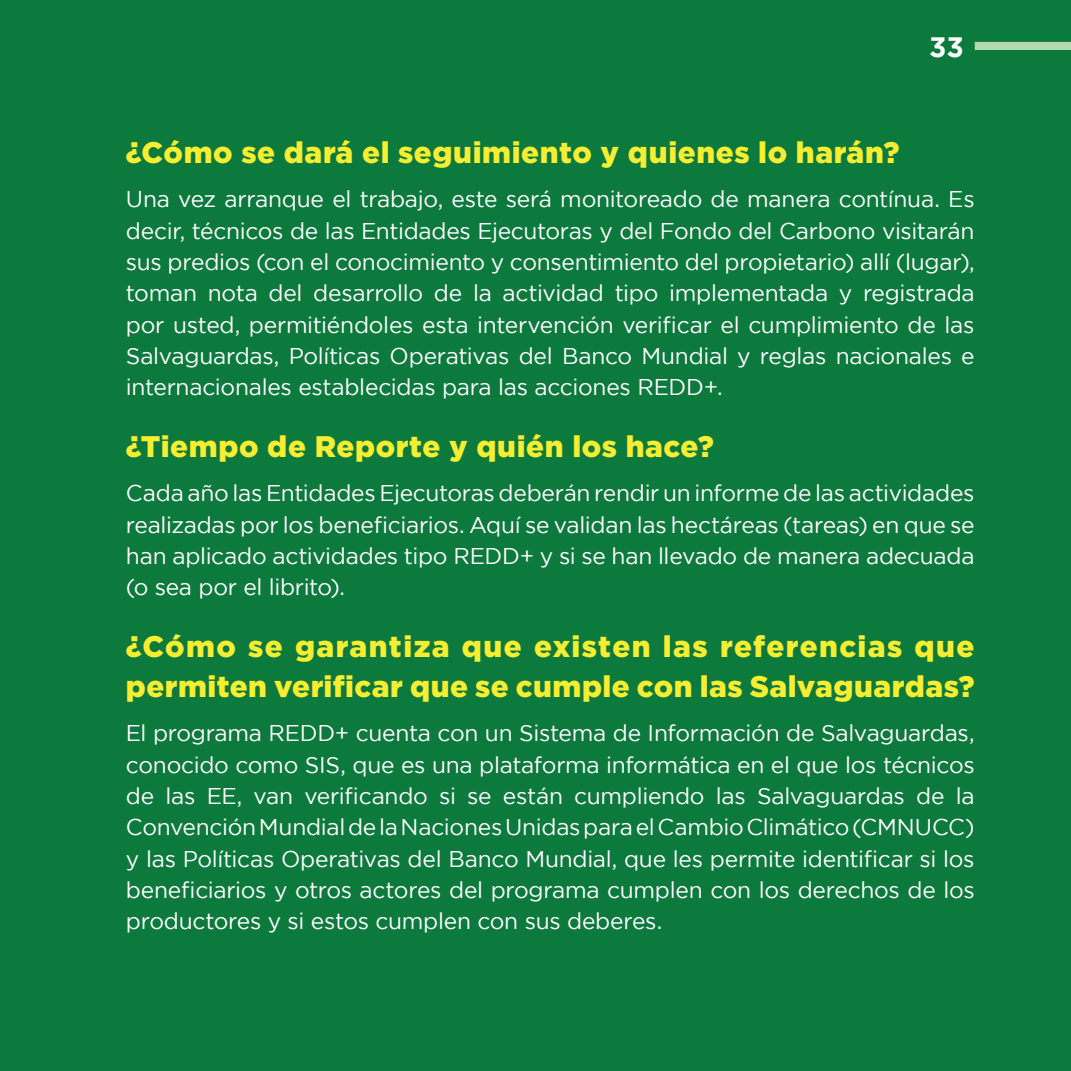
<style>
.page{position:relative;width:1071px;height:1071px;background:#0c793d}
.page>*{position:absolute;margin:0;border:0;box-sizing:border-box;transform-origin:0 0}
.t1{font:900 29.75px/40.1px "Gotham";letter-spacing:.02em;color:#f7ee32}
.t2{font:700 28px "Gotham";color:#fff}
.t3{font:22.75px/31.3px "Gotham";letter-spacing:-.01em;color:#fff;text-align:justify}
</style>
<div class="page">
<div style="left:975px;top:42px;width:96px;height:8px;background:#b4d9af"></div>
<p class="t2" style="left:929px;top:30px;width:36px">33</p>
<h1 class="t1" style="left:126px;top:132px;width:775px">¿Cómo se dará el seguimiento y quienes lo harán?</h1>
<p class="t3" style="left:126px;top:183px;width:850px">Una vez arranque el trabajo, este será monitoreado de manera contínua. Es decir, técnicos de las Entidades Ejecutoras y del Fondo del Carbono visitarán sus predios (con el conocimiento y consentimiento del propietario) allí (lugar), toman nota del desarrollo de la actividad tipo implementada y registrada por usted, permitiéndoles esta intervención verificar el cumplimiento de las Salvaguardas, Políticas Operativas del Banco Mundial y reglas nacionales e internacionales establecidas para las acciones REDD+.</p>
<h1 class="t1" style="left:126px;top:426px;width:589px">¿Tiempo de Reporte y quién los hace?</h1>
<p class="t3" style="left:126px;top:477px;width:850px">Cada año las Entidades Ejecutoras deberán rendir un informe de las actividades realizadas por los beneficiarios. Aquí se validan las hectáreas (tareas) en que se han aplicado actividades tipo REDD+ y si se han llevado de manera adecuada (o sea por el librito).</p>
<h1 class="t1" style="left:126px;top:626px;width:850px">¿Cómo se garantiza que existen las referencias que permiten verificar que se cumple con las Salvaguardas?</h1>
<p class="t3" style="left:126px;top:717px;width:850px">El programa REDD+ cuenta con un Sistema de Información de Salvaguardas, conocido como SIS, que es una plataforma informática en el que los técnicos de las EE, van verificando si se están cumpliendo las Salvaguardas de la Convención Mundial de la Naciones Unidas para el Cambio Climático (CMNUCC) y las Políticas Operativas del Banco Mundial, que les permite identificar si los beneficiarios y otros actores del programa cumplen con los derechos de los productores y si estos cumplen con sus deberes.</p>
</div>
